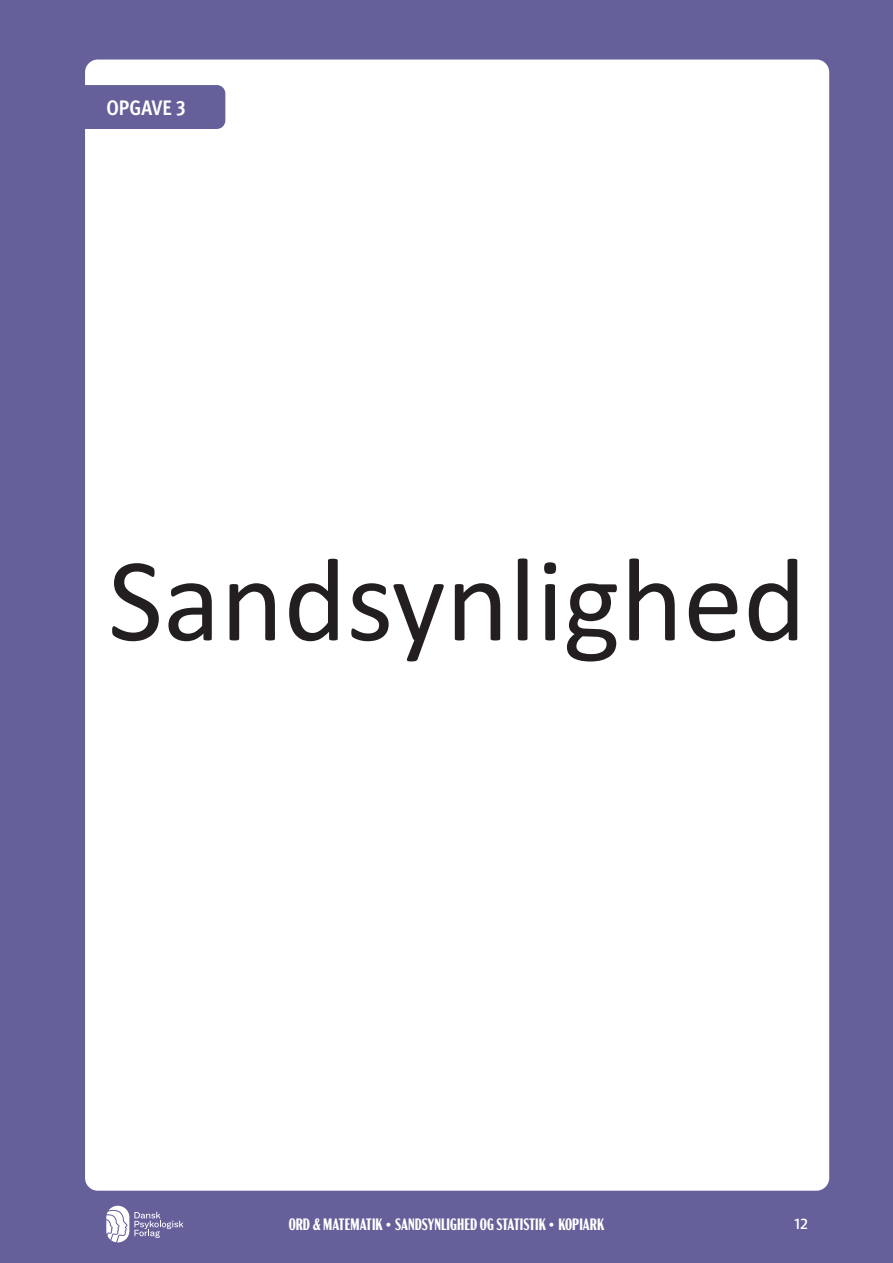
<style>
.page{position:relative;width:893px;height:1263px;background:#65609a}
.page>*{position:absolute;margin:0;border:0;box-sizing:border-box;transform-origin:0 0}
.STOR_TEKST_Chanceord{font:120px "Calibri";color:#231f20}
._02_Overskrift_2_ROSE{font:700 condensed 21px "Meta Pro";letter-spacing:.005em;color:#fff}
.t1{font:700 extra-condensed 16.5px "Acme Gothic";color:#fff}
.t2{font:500 16.5px "Milo OT";color:#fff}
.s1{font-family:"Klavika";font-weight:400;font-stretch:normal}
</style>
<div class="page">
<div style="left:85px;top:60px;width:744px;height:1131px;background:#fff;border-radius:13px"></div>
<svg style="left:106px;top:1206px;width:77px;height:36px"></svg>
<div style="left:45px;top:85px;width:180px;height:44px;background:#65609a;border-radius:9px"></div>
<p class="_02_Overskrift_2_ROSE" style="left:106px;top:92px;width:81px">OPGAVE 3</p>
<p class="STOR_TEKST_Chanceord" style="left:108px;top:524px;width:700px">Sandsynlighed</p>
<p class="t1" style="left:289px;top:1212px;width:317px">ORD &amp; MATEMATIK <span class="s1">•</span> SANDSYNLIGHED OG STATISTIK <span class="s1">•</span> KOPIARK</p>
<p class="t2" style="left:794px;top:1215px;width:15px">12</p>
</div>
